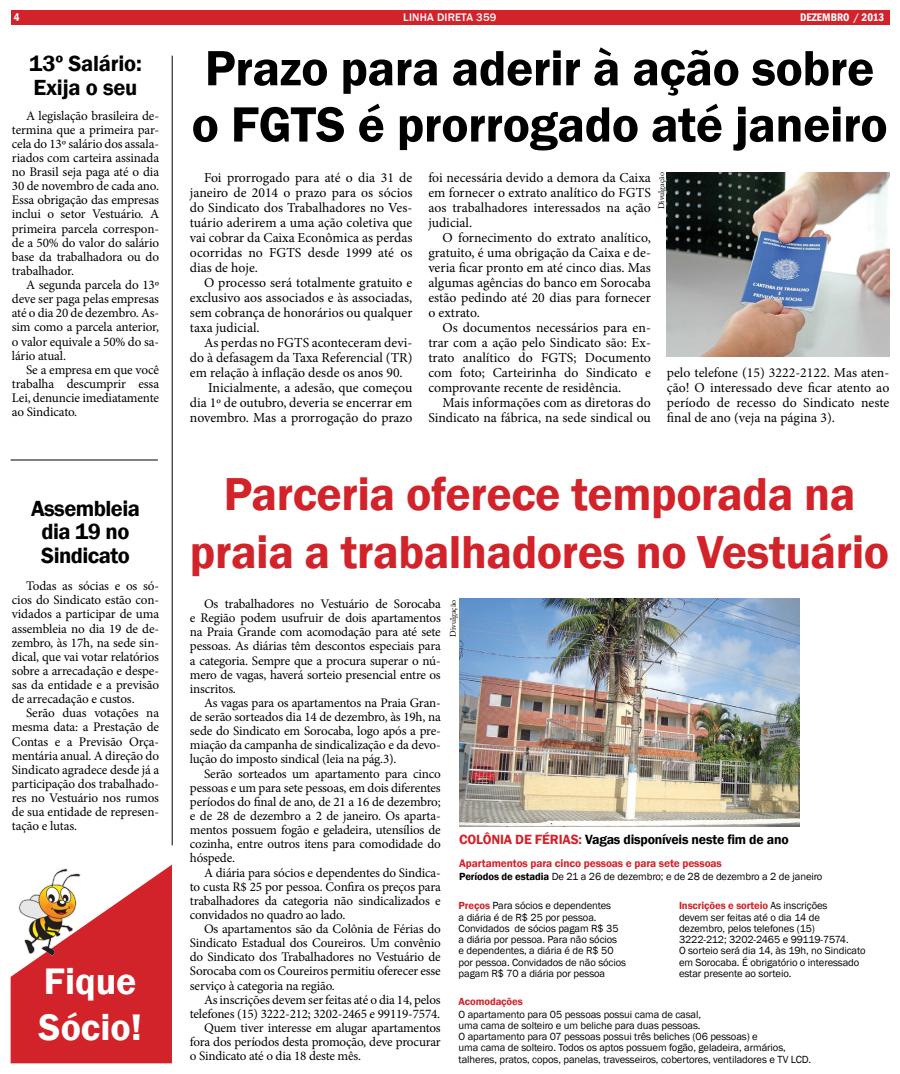
<style>
.page{position:relative;width:900px;height:1074px;background:#fff}
.page>*{position:absolute;margin:0;border:0;box-sizing:border-box;transform-origin:0 0}
.t1{font:600 51.25px/56.2px "Franklin Gothic";letter-spacing:-.01em;color:#000}
.t2{font:600 47.5px/57.5px "Franklin Gothic";letter-spacing:-.01em;color:#d2232a;text-align:center}
.t3{font:600 38px/45.6px "Franklin Gothic";color:#fff}
.t4{font:600 22.5px/23.8px "Franklin Gothic";letter-spacing:-.025em;color:#000}
.t5{font:13.75px/15px "Minion Pro";color:#000;text-align:justify}
.t6{font:600 13.75px "Franklin Gothic";letter-spacing:-.015em;color:#000}
.t7{font:13.12px/14.1px "Minion Pro";letter-spacing:-.015em;color:#000;text-align:justify}
.t8{font:600 11.25px "Franklin Gothic";letter-spacing:-.01em;color:#d2232a}
.t9{font:600 condensed 11.25px "Franklin Gothic";color:#fff}
.t10{font:500 11.25px "Franklin Gothic";letter-spacing:.015em;color:#fff}
.t11{font:10.62px/11.2px "Franklin Gothic";letter-spacing:-.01em;color:#000}
.t12{font:600 10.62px "Franklin Gothic";letter-spacing:-.01em;color:#d2232a}
.t13{font:8.12px "Adobe Caslon Pro";color:#000}
.s1{color:#d2232a}
.s2{font-weight:600}
.s3{font-weight:600;color:#d2232a}
</style>
<div class="page">
<div style="left:11px;top:10px;width:878px;height:14px;background:#d2232a"></div>
<img style="left:667px;top:172px;width:222px;height:185px">
<img style="left:459px;top:598px;width:341px;height:228px">
<hr style="left:172px;top:56px;width:1px;height:789px;background:#000">
<hr style="left:11px;top:460px;width:147px;height:1px;background:#000">
<svg style="left:11px;top:864px;width:161px;height:199px;background:#d84147"></svg>
<img style="left:17px;top:864px;width:68px;height:95px">
<p class="t9" style="left:14px;top:9px;width:7px">4</p>
<p class="t10" style="left:403px;top:10px;width:95px">LINHA DIRETA 359</p>
<p class="t9" style="left:800px;top:9px;width:86px">DEZEMBRO / 2013</p>
<p class="t4" style="left:29px;top:52px;width:114px">13º Salário:<br>Exija o seu</p>
<p class="t7" style="left:12px;top:108px;width:149px;text-indent:14px">A legislação brasileira de&shy;termina que a primeira par&shy;cela do 13º salário dos assala&shy;riados com carteira assinada no Brasil seja paga até o dia 30 de novembro de cada ano.<br>Essa obrigação das empresas inclui o setor Vestuário. A primeira parcela correspon&shy;de a 50% do valor do salário base da trabalhadora ou do trabalhador.</p>
<p class="t7" style="left:12px;top:278px;width:149px;text-indent:14px">A segunda parcela do 13º deve ser paga pelas empresas até o dia 20 de dezembro. As&shy;sim como a parcela anterior, o valor equivale a 50% do sa&shy;lário atual.</p>
<p class="t7" style="left:12px;top:363px;width:149px;text-indent:14px">Se a empresa em que você trabalha descumprir essa Lei, denuncie imediatamente ao Sindicato.</p>
<p class="t1" style="left:192px;top:41px;width:698px">Prazo para aderir à ação sobre o FGTS é prorrogado até janeiro</p>
<p class="t5" style="left:190px;top:170px;width:224px;text-indent:14px">Foi prorrogado para até o dia 31 de janeiro de 2014 o prazo para os sócios do Sindicato dos Trabalhadores no Ves&shy;tuário aderirem a uma ação coletiva que vai cobrar da Caixa Econômica as perdas ocorridas no FGTS desde 1999 até os dias de hoje.</p>
<p class="t5" style="left:190px;top:275px;width:224px;text-indent:14px">O processo será totalmente gratuito e exclusivo aos associados e às associadas, sem cobrança de honorários ou qualquer taxa judicial.</p>
<p class="t5" style="left:190px;top:335px;width:224px;text-indent:14px">As perdas no FGTS aconteceram devi&shy;do à defasagem da Taxa Referencial (TR) em relação à inflação desde os anos 90.</p>
<p class="t5" style="left:190px;top:380px;width:224px;text-indent:18px">Inicialmente, a adesão, que começou dia 1º de outubro, deveria se encerrar em novembro. Mas a prorrogação do prazo</p>
<p class="t5" style="left:428px;top:170px;width:224px">foi necessária devido a demora da Caixa em fornecer o extrato analítico do FGTS aos trabalhadores interessados na ação judicial.</p>
<p class="t5" style="left:428px;top:230px;width:224px;text-indent:14px">O fornecimento do extrato analítico, gratuito, é uma obrigação da Caixa e de&shy;veria ficar pronto em até cinco dias. Mas algumas agências do banco em Sorocaba estão pedindo até 20 dias para fornecer o extrato.</p>
<p class="t5" style="left:428px;top:320px;width:224px;text-indent:14px">Os documentos necessários para en&shy;trar com a ação pelo Sindicato são: Ex&shy;trato analítico do FGTS; Documento com foto; Carteirinha do Sindicato e comprovante recente de residência.</p>
<p class="t5" style="left:428px;top:395px;width:224px;text-align:right">Mais informações com as diretoras do<br>Sindicato na fábrica, na sede sindical ou</p>
<p class="t13" style="left:657px;top:209px;width:38px;rotate:-90deg">Divulgação</p>
<p class="t5" style="left:667px;top:365px;width:224px">pelo telefone (15) 3222-2122. Mas aten&shy;ção! O interessado deve ficar atento ao período de recesso do Sindicato neste final de ano (veja na página 3).</p>
<p class="t4" style="left:31px;top:496px;width:110px;text-align:center">Assembleia dia 19 no<br>Sindicato</p>
<p class="t7" style="left:12px;top:579px;width:149px;text-indent:14px">Todas as sócias e os só&shy;cios do Sindicato estão con&shy;vidados a participar de uma assembleia no dia 19 de de&shy;zembro, às 17h, na sede sin&shy;dical, que vai votar relatórios sobre a arrecadação e despe&shy;sas da entidade e a previsão de arrecadação e custos.</p>
<p class="t7" style="left:12px;top:706px;width:149px;text-indent:14px">Serão duas votações na mesma data: a Prestação de Contas e a Previsão Orça&shy;mentária anual. A direção do Sindicato agradece desde já a participação dos trabalhado&shy;res no Vestuário nos rumos de sua entidade de represen&shy;tação e lutas.</p>
<p class="t3" style="left:39px;top:959px;width:105px">Fique<br>Sócio!</p>
<p class="t2" style="left:190px;top:466px;width:701px">Parceria oferece temporada na praia a trabalhadores no Vestuário</p>
<p class="t7" style="left:190px;top:597px;width:252px;text-indent:14px">Os trabalhadores no Vestuário de Sorocaba e Região podem usufruir de dois apartamentos na Praia Grande com acomodação para até sete pessoas. As diárias têm descontos especiais para a categoria. Sempre que a procura superar o nú&shy;mero de vagas, haverá sorteio presencial entre os inscritos.</p>
<p class="t7" style="left:190px;top:696px;width:252px;text-indent:14px">As vagas para os apartamentos na Praia Gran&shy;de serão sorteados dia 14 de dezembro, às 19h, na sede do Sindicato em Sorocaba, logo após a pre&shy;miação da campanha de sindicalização e da devo&shy;lução do imposto sindical (leia na pág.3).</p>
<p class="t7" style="left:190px;top:766px;width:252px;text-indent:14px">Serão sorteados um apartamento para cinco pessoas e um para sete pessoas, em dois diferentes períodos do final de ano, de 21 a 16 de dezembro; e de 28 de dezembro a 2 de janeiro. Os aparta&shy;mentos possuem fogão e geladeira, utensílios de cozinha, entre outros itens para comodidade do hóspede.</p>
<p class="t7" style="left:190px;top:865px;width:252px;text-indent:14px">A diária para sócios e dependentes do Sindica&shy;to custa R$ 25 por pessoa. Confira os preços para trabalhadores da categoria não sindicalizados e convidados no quadro ao lado.</p>
<p class="t7" style="left:190px;top:922px;width:252px;text-indent:14px">Os apartamentos são da Colônia de Férias do Sindicato Estadual dos Coureiros. Um convênio do Sindicato dos Trabalhadores no Vestuário de Sorocaba com os Coureiros permitiu oferecer esse serviço à categoria na região.</p>
<p class="t7" style="left:190px;top:992px;width:252px;text-align:right">As inscrições devem ser feitas até o dia 14, pelos telefones (15) 3222-212; 3202-2465 e 99119-7574.</p>
<p class="t7" style="left:190px;top:1020px;width:252px;text-indent:14px">Quem tiver interesse em alugar apartamentos fora dos períodos desta promoção, deve procurar o Sindicato até o dia 18 deste mês.</p>
<p class="t13" style="left:448px;top:636px;width:38px;rotate:-90deg">Divulgação</p>
<p class="t6" style="left:459px;top:831px;width:331px"><span class="s1">COLÔNIA DE FÉRIAS:</span> Vagas disponíveis neste fim de ano</p>
<p class="t8" style="left:459px;top:856px;width:264px">Apartamentos para cinco pessoas e para sete pessoas</p>
<p class="t11" style="left:459px;top:871px;width:365px"><span class="s2">Períodos de estadia</span> De 21 a 26 de dezembro; e de 28 de dezembro a 2 de janeiro</p>
<p class="t11" style="left:459px;top:900px;width:169px"><span class="s3">Preços</span> Para sócios e dependentes<br>a diária é de R$ 25 por pessoa.<br>Convidados de sócios pagam R$ 35 a diária por pessoa. Para não sócios<br>e dependentes, a diária é de R$ 50 por pessoa. Convidados de não sócios pagam R$ 70 a diária por pessoa</p>
<p class="t11" style="left:679px;top:900px;width:171px"><span class="s3">Inscrições e sorteio</span> As inscrições devem ser feitas até o dia 14 de dezembro, pelos telefones (15)<br>3222-212; 3202-2465 e 99119-7574.</p>
<p class="t11" style="left:679px;top:945px;width:188px">O sorteio será dia 14, às 19h, no Sindicato em Sorocaba. É obrigatório o interessado estar presente ao sorteio.</p>
<p class="t12" style="left:459px;top:995px;width:66px">Acomodações</p>
<p class="t11" style="left:459px;top:1008px;width:244px">O apartamento para 05 pessoas possui cama de casal, uma cama de solteiro e um beliche para duas pessoas.</p>
<p class="t11" style="left:459px;top:1031px;width:354px">O apartamento para 07 pessoas possui três beliches (06 pessoas) e<br>uma cama de solteiro. Todos os aptos possuem fogão, geladeira, armários, talheres, pratos, copos, panelas, travesseiros, cobertores, ventiladores e TV LCD.</p>
</div>
